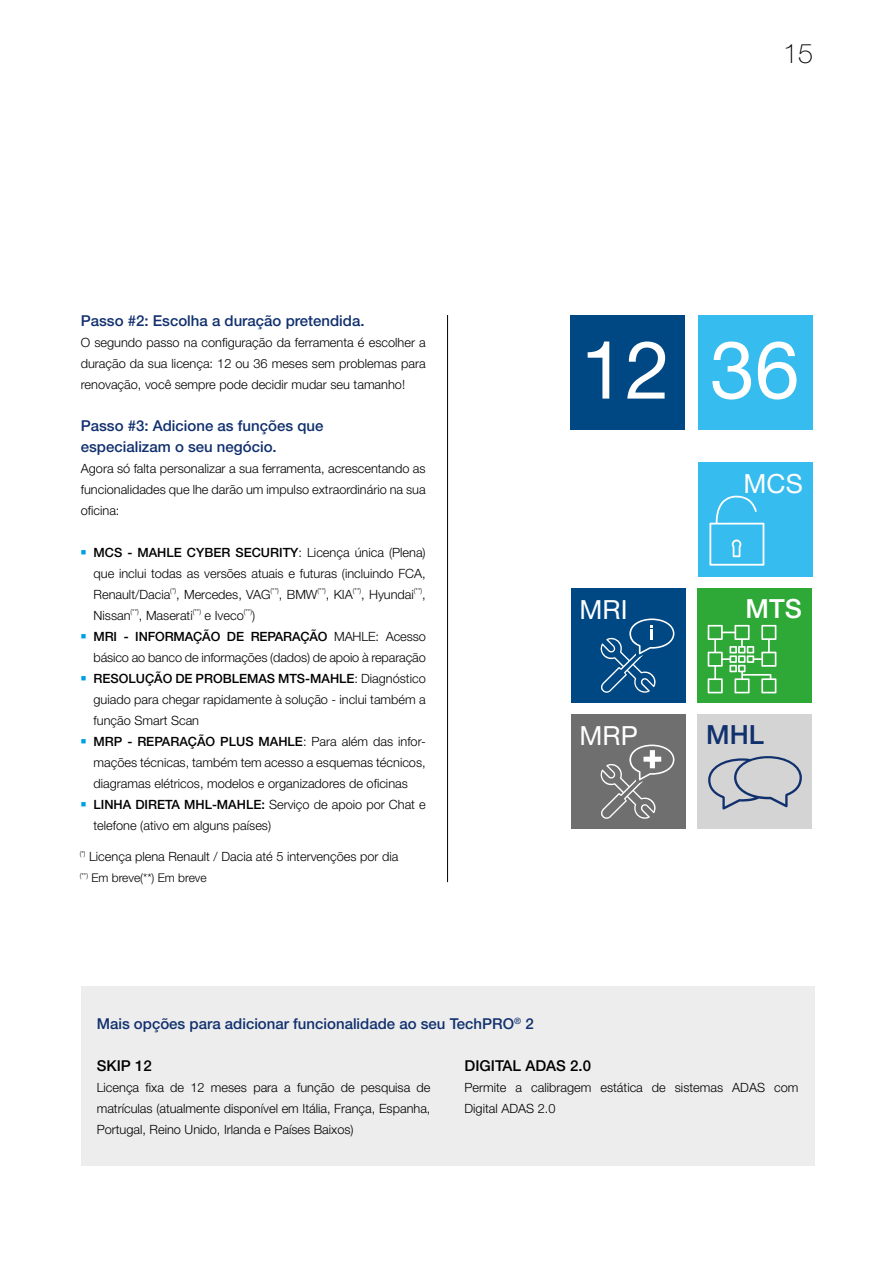
<style>
.page{position:relative;width:893px;height:1263px;background:#fff}
.page>*{position:absolute;margin:0;border:0;box-sizing:border-box;transform-origin:0 0}
.t1{font:80.4px "Helvetica Neue LT Pro";color:#fff}
.t2{font:100 27px "Helvetica Neue LT Pro";color:#000}
.t3{font:26.4px "Helvetica Neue LT Pro";color:#fff}
.t4{font:500 26.4px "Helvetica Neue LT Pro";color:#11306e}
.t5{font:500 26.4px "Helvetica Neue LT Pro";color:#fff}
.t6{font:500 15px/21px "Helvetica Neue LT Pro";color:#11306e}
.t7{font:500 15px "Helvetica Neue LT Pro";color:#000}
.t8{font:300 12.75px/21px "Helvetica Neue LT Pro";color:#000;text-align:justify}
.t9{font:300 12px "Helvetica Neue LT Pro";color:#000}
.s1{color:#009fe3}
.s2{font-weight:500}
</style>
<div class="page">
<div style="left:570px;top:315px;width:115px;height:115px;background:#004884"></div>
<div style="left:698px;top:462px;width:115px;height:115px;background:#36bcee"></div>
<svg style="left:709px;top:495px;width:55px;height:71px"></svg>
<div style="left:571px;top:714px;width:115px;height:115px;background:#706f6f"></div>
<svg style="left:600px;top:744px;width:74px;height:75px"></svg>
<div style="left:698px;top:315px;width:115px;height:115px;background:#36bcee"></div>
<div style="left:571px;top:588px;width:115px;height:115px;background:#004884"></div>
<svg style="left:600px;top:618px;width:74px;height:75px"></svg>
<div style="left:697px;top:714px;width:115px;height:115px;background:#d3d4d3"></div>
<svg style="left:708px;top:756px;width:94px;height:53px"></svg>
<div style="left:697px;top:588px;width:115px;height:115px;background:#2ea836"></div>
<svg style="left:708px;top:625px;width:68px;height:68px"></svg>
<hr style="left:447px;top:315px;width:1px;height:567px;background:#000">
<div style="left:81px;top:986px;width:733px;height:180px;background:#ededed"></div>
<p class="t6" style="left:81px;top:309px;width:285px">Passo #2: Escolha a duração pretendida.</p>
<p class="t8" style="left:81px;top:331px;width:346px">O segundo passo na configuração da ferramenta é escolher a duração da sua licença: 12 ou 36 meses sem problemas para renovação, você sempre pode decidir mudar seu tamanho!</p>
<p class="t6" style="left:81px;top:414px;width:244px">Passo #3: Adicione as funções que especializam o seu negócio.</p>
<p class="t8" style="left:81px;top:457px;width:346px">Agora só falta personalizar a sua ferramenta, acrescentando as funcionalidades que lhe darão um impulso extraordinário na sua oficina:</p>
<p class="t8" style="left:94px;top:541px;width:334px;text-indent:-13px"><span class="s1">■</span> <span class="s2">MCS - MAHLE CYBER SECURITY</span>: Licença única (Plena) que inclui todas as versões atuais e futuras (incluindo FCA, Renault/Dacia<sup>(*)</sup>, Mercedes, VAG<sup>(**)</sup>, BMW<sup>(**)</sup>, KIA<sup>(**)</sup>, Hyundai<sup>(**)</sup>, Nissan<sup>(**)</sup>, Maserati<sup>(**)</sup> e Iveco<sup>(**)</sup>)</p>
<p class="t8" style="left:81px;top:625px;width:346px;text-align:right"><span class="s1">■</span> <span class="s2">MRI - INFORMAÇÃO DE REPARAÇÃO</span> MAHLE: Acesso básico ao banco de informações (dados) de apoio à reparação</p>
<p class="t8" style="left:94px;top:667px;width:334px;text-indent:-13px"><span class="s1">■</span> <span class="s2">RESOLUÇÃO DE PROBLEMAS MTS-MAHLE</span>: Diagnóstico guiado para chegar rapidamente à solução - inclui também a função Smart Scan</p>
<p class="t8" style="left:94px;top:730px;width:334px;text-indent:-13px"><span class="s1">■</span> <span class="s2">MRP - REPARAÇÃO PLUS MAHLE</span>: Para além das infor&shy;mações técnicas, também tem acesso a esquemas técnicos, diagramas elétricos, modelos e organizadores de oficinas</p>
<p class="t8" style="left:94px;top:793px;width:334px;text-indent:-13px"><span class="s1">■</span> <span class="s2">LINHA DIRETA MHL-MAHLE:</span> Serviço de apoio por Chat e telefone (ativo em alguns países)</p>
<p class="t8" style="left:80px;top:846px;width:320px"><sup>(*)</sup> Licença plena Renault / Dacia até 5 intervenções por dia</p>
<p class="t9" style="left:80px;top:870px;width:129px"><sup>(**)</sup> Em breve(**) Em breve</p>
<h2 class="t2" style="left:783px;top:37px;width:32px">15</h2>
<h1 class="t1" style="left:581px;top:320px;width:91px">12</h1>
<h1 class="t1" style="left:710px;top:320px;width:91px">36</h1>
<h3 class="t3" style="left:744px;top:467px;width:61px">MCS</h3>
<h3 class="t3" style="left:580px;top:593px;width:49px">MRI</h3>
<h3 class="t5" style="left:746px;top:593px;width:58px">MTS</h3>
<h3 class="t3" style="left:580px;top:719px;width:60px">MRP</h3>
<h3 class="t4" style="left:706px;top:719px;width:59px">MHL</h3>
<p class="t6" style="left:97px;top:1013px;width:438px">Mais opções para adicionar funcionalidade ao seu TechPRO<sup>®</sup> 2</p>
<p class="t7" style="left:97px;top:1057px;width:57px">SKIP 12</p>
<p class="t8" style="left:97px;top:1077px;width:335px">Licença fixa de 12 meses para a função de pesquisa de matrículas (atualmente disponível em Itália, França, Espanha, Portugal, Reino Unido, Irlanda e Países Baixos)</p>
<p class="t7" style="left:465px;top:1057px;width:128px">DIGITAL ADAS 2.0</p>
<p class="t8" style="left:465px;top:1077px;width:335px">Permite a calibragem estática de sistemas ADAS com<br>Digital ADAS 2.0</p>
</div>
